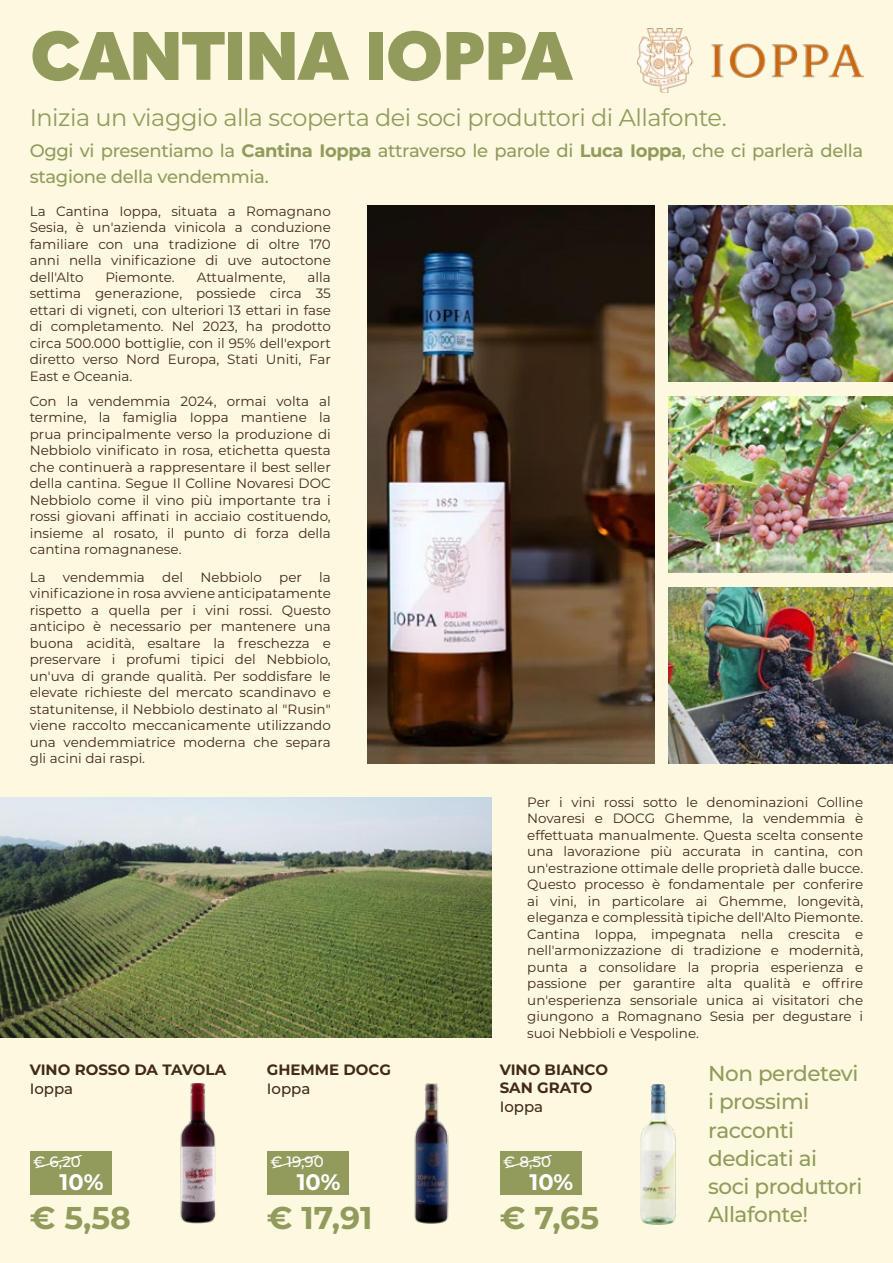
<style>
.page{position:relative;width:893px;height:1263px;background:#fdf9e0}
.page>*{position:absolute;margin:0;border:0;box-sizing:border-box;transform-origin:0 0}
.t1{font:900 67.5px "Quasimoda";letter-spacing:-.02em;color:#929b5b}
.t2{font:700 31.5px "Montserrat";color:#929b5b}
.t3{font:24px "Montserrat";letter-spacing:-.02em;color:#929b5b}
.t4{font:700 22.5px "Montserrat";color:#fff}
.t5{font:500 21.6px/28.2px "Montserrat";letter-spacing:-.02em;color:#929b5b}
.t6{font:500 18px/25.5px "Montserrat";letter-spacing:-.02em;color:#929b5b}
.t7{font:700 15px/18px "Montserrat";color:#432918}
.t8{font:500 15px "Montserrat";color:#fff}
.t9{font:500 15px "Montserrat";color:#432918}
.t10{font:13.5px/16.5px "Montserrat";color:#432918;text-align:justify}
.s1{font-weight:700}
</style>
<div class="page">
<img style="left:0;top:797px;width:492px;height:240px">
<img style="left:180px;top:1084px;width:36px;height:140px">
<img style="left:414px;top:1083px;width:35px;height:141px">
<img style="left:640px;top:1084px;width:36px;height:141px">
<img style="left:368px;top:206px;width:287px;height:557px">
<img style="left:668px;top:206px;width:225px;height:176px">
<img style="left:668px;top:396px;width:225px;height:177px">
<img style="left:668px;top:587px;width:225px;height:176px">
<img style="left:637px;top:28px;width:226px;height:65px">
<div style="left:30px;top:1151px;width:82px;height:44px;background:#929b5b"></div>
<div style="left:267px;top:1151px;width:82px;height:44px;background:#929b5b"></div>
<div style="left:500px;top:1151px;width:82px;height:44px;background:#929b5b"></div>
<svg style="left:35px;top:1155px;width:47px;height:14px"></svg>
<svg style="left:272px;top:1155px;width:47px;height:14px"></svg>
<svg style="left:505px;top:1155px;width:47px;height:14px"></svg>
<h1 class="t1" style="left:30px;top:3px;width:544px">CANTINA IOPPA</h1>
<h3 class="t3" style="left:30px;top:101px;width:698px">Inizia un viaggio alla scoperta dei soci produttori di Allafonte.</h3>
<h3 class="t6" style="left:30px;top:137px;width:835px">Oggi vi presentiamo la <span class="s1">Cantina Ioppa</span> attraverso le parole di <span class="s1">Luca Ioppa</span>, che ci parlerà della stagione della vendemmia.</h3>
<p class="t10" style="left:30px;top:202px;width:303px">La Cantina Ioppa, situata a Romagnano Sesia, è un'azienda vinicola a conduzione familiare con una tradizione di oltre 170 anni nella vinificazione di uve autoctone dell'Alto</p>
<p class="t10" style="left:30px;top:268px;width:303px;text-indent:278px">alla settima generazione, possiede circa 35 ettari di vigneti, con ulteriori 13 ettari in fase di completamento. Nel 2023, ha prodotto circa 500.000 bottiglie, con il 95% dell'export diretto verso Nord Europa, Stati Uniti, Far East e Oceania.</p>
<p class="t10" style="left:30px;top:392px;width:303px">Con la vendemmia 2024, ormai volta al termine, la famiglia Ioppa mantiene la prua principalmente verso la produzione di Nebbiolo vinificato in rosa, etichetta questa che continuerà a rappresentare il best seller della cantina. Segue Il Colline Novaresi DOC Nebbiolo come il vino più importante tra i rossi giovani affinati in acciaio costituendo, insieme al rosato, il punto di forza della cantina romagnanese.</p>
<p class="t10" style="left:30px;top:568px;width:17px">La</p>
<p class="t10" style="left:63px;top:568px;width:83px">vendemmia</p>
<p class="t10" style="left:162px;top:568px;width:22px">del</p>
<p class="t10" style="left:200px;top:568px;width:63px">Nebbiolo</p>
<p class="t10" style="left:279px;top:568px;width:24px">per</p>
<p class="t10" style="left:105px;top:268px;width:71px">Piemonte.</p>
<p class="t10" style="left:197px;top:268px;width:90px">Attualmente,</p>
<p class="t10" style="left:30px;top:568px;width:303px;text-indent:289px">la vinificazione in rosa avviene anticipatamente rispetto a quella per i vini rossi. Questo anticipo è necessario per mantenere una buona acidità, esaltare la freschezza e preservare i profumi tipici del Nebbiolo, un'uva di grande qualità. Per soddisfare le elevate richieste del mercato scandinavo e statunitense, il Nebbiolo destinato al "Rusin" viene raccolto meccanicamente utilizzando una vendemmiatrice moderna che separa gli acini dai raspi.</p>
<p class="t10" style="left:527px;top:793px;width:337px">Per i vini rossi sotto le denominazioni Colline Novaresi e DOCG Ghemme, la vendemmia è effettuata manualmente. Questa scelta consente una lavorazione più accurata in cantina, con un'estrazione ottimale delle proprietà dalle bucce.<br>Questo processo è fondamentale per conferire ai vini, in particolare ai Ghemme, longevità, eleganza e complessità tipiche dell'Alto Piemonte.<br>Cantina Ioppa, impegnata nella crescita e nell'armonizzazione di tradizione e modernità, punta a consolidare la propria esperienza e passione per garantire alta qualità e offrire un'esperienza sensoriale unica ai visitatori che giungono a Romagnano Sesia per degustare i suoi Nebbioli e Vespoline.</p>
<p class="t7" style="left:30px;top:1060px;width:198px">VINO ROSSO DA TAVOLA</p>
<p class="t7" style="left:267px;top:1060px;width:126px">GHEMME DOCG</p>
<p class="t9" style="left:30px;top:1078px;width:45px">Ioppa</p>
<p class="t9" style="left:267px;top:1078px;width:45px">Ioppa</p>
<p class="t7" style="left:500px;top:1060px;width:110px">VINO BIANCO<br>SAN GRATO</p>
<p class="t9" style="left:500px;top:1096px;width:45px">Ioppa</p>
<p class="t8" style="left:33px;top:1151px;width:49px">€ 6,20</p>
<p class="t8" style="left:270px;top:1151px;width:55px">€ 19,90</p>
<p class="t8" style="left:503px;top:1151px;width:49px">€ 8,50</p>
<h3 class="t4" style="left:60px;top:1165px;width:45px">10%</h3>
<h3 class="t4" style="left:297px;top:1165px;width:45px">10%</h3>
<h3 class="t4" style="left:529px;top:1165px;width:45px">10%</h3>
<h2 class="t2" style="left:30px;top:1195px;width:103px">€ 5,58</h2>
<h2 class="t2" style="left:267px;top:1195px;width:107px">€ 17,91</h2>
<h2 class="t2" style="left:500px;top:1195px;width:101px">€ 7,65</h2>
<h3 class="t5" style="left:708px;top:1058px;width:156px">Non perdetevi i prossimi racconti dedicati ai soci produttori<br>Allafonte!</h3>
</div>
